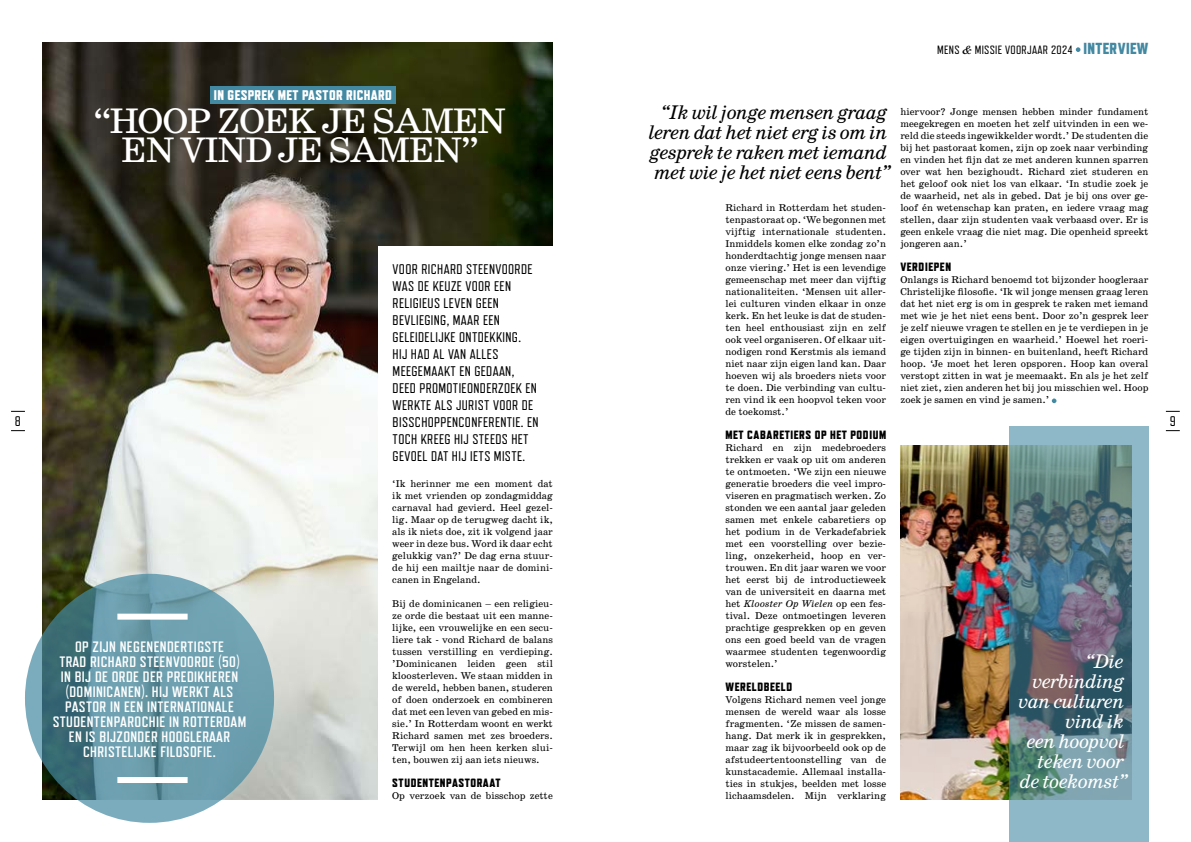
<style>
.page{position:relative;width:1191px;height:842px;background:#fff}
.page>*{position:absolute;margin:0;border:0;box-sizing:border-box;transform-origin:0 0}
.t1{font:36px/29px "School";letter-spacing:-.04em;color:#fff;text-align:center}
.t2{font:italic 20px/20px "School";letter-spacing:-.05em;color:#000;text-align:center}
.t3{font:italic 20px/20px "School";letter-spacing:-.05em;color:#fff;text-align:right}
.t4{font:700 15.1px/15.1px "Refrigerator Deluxe";letter-spacing:.025em;color:#fff;text-align:center}
.t5{font:14px/17px "Refrigerator Deluxe";letter-spacing:.025em;color:#000}
.t6{font:800 14px "Refrigerator Deluxe";letter-spacing:.025em;color:#fff}
.t7{font:800 12px "Refrigerator Deluxe";letter-spacing:.05em;color:#000}
.t8{font:12px "Refrigerator Deluxe";letter-spacing:.025em;color:#000}
.t9{font:10px/12px "School";color:#000;text-align:justify}
.s1{font-family:"School";font-style:italic}
.s2{font-weight:800;font-size:16px;color:#4389a2}
.s3{font-style:italic}
</style>
<div class="page">
<svg style="left:11px;top:430px;width:14px;height:1px"></svg>
<svg style="left:11px;top:411px;width:14px;height:1px"></svg>
<svg style="left:1165px;top:411px;width:14px;height:1px"></svg>
<svg style="left:1165px;top:430px;width:14px;height:1px"></svg>
<img style="left:43px;top:43px;width:510px;height:756px">
<div style="left:210px;top:86px;width:185px;height:17px;background:#4389a2"></div>
<div style="left:378px;top:246px;width:183px;height:568px;background:#fff"></div>
<svg style="left:1075px;top:47px;width:5px;height:5px"></svg>
<svg style="left:1051px;top:398px;width:5px;height:5px"></svg>
<img style="left:900px;top:446px;width:108px;height:353px">
<img style="left:1008px;top:426px;width:140px;height:416px">
<svg style="left:25px;top:574px;width:249px;height:249px;background:#6394a3"></svg>
<div style="left:117px;top:777px;width:71px;height:6px;background:#fff"></div>
<div style="left:117px;top:614px;width:71px;height:6px;background:#fff"></div>
<h3 class="t6" style="left:214px;top:87px;width:179px">IN GESPREK MET PASTOR RICHARD</h3>
<p class="t8" style="left:937px;top:43px;width:213px">MENS <span class="s1">&amp;</span> MISSIE VOORJAAR 2024 <span class="s2">INTERVIEW</span></p>
<h2 class="t2" style="left:648px;top:103px;width:244px">“Ik wil jonge mensen graag leren dat het niet erg is om in gesprek te raken met iemand met wie je het niet eens bent”</h2>
<p class="t9" style="left:725px;top:202px;width:162px">Richard in Rotterdam het studen&shy;tenpastoraat op. ‘We begonnen met vijftig internationale studenten.<br>Inmiddels komen elke zondag zo’n honderdtachtig jonge mensen naar onze viering.’ Het is een levendige gemeenschap met meer dan vijftig nationaliteiten. ‘Mensen uit aller&shy;lei culturen vinden elkaar in onze kerk. En het leuke is dat de studen&shy;ten heel enthousiast zijn en zelf ook veel organiseren. Of elkaar uit&shy;nodigen rond Kerstmis als iemand niet naar zijn eigen land kan. Daar hoeven wij als broeders niets voor te doen. Die verbinding van cultu&shy;ren vind ik een hoopvol teken voor de toekomst.’</p>
<p class="t7" style="left:725px;top:428px;width:162px">MET CABARETIERS OP HET PODIUM</p>
<p class="t9" style="left:725px;top:442px;width:162px">Richard en zijn medebroeders trekken er vaak op uit om anderen te ontmoeten. ‘We zijn een nieuwe generatie broeders die veel impro&shy;viseren en pragmatisch werken. Zo stonden we een aantal jaar geleden samen met enkele cabaretiers op het podium in de Verkadefabriek met een voorstelling over bezie&shy;ling, onzekerheid, hoop en ver&shy;trouwen. En dit jaar waren we voor het eerst bij de introductieweek van de universiteit en daarna met het <span class="s3">Klooster Op Wielen</span> op een fes&shy;tival. Deze ontmoetingen leveren prachtige gesprekken op en geven ons een goed beeld van de vragen waarmee studenten tegenwoordig worstelen.’</p>
<p class="t7" style="left:725px;top:680px;width:68px">WERELDBEELD</p>
<p class="t9" style="left:725px;top:694px;width:162px">Volgens Richard nemen veel jonge mensen de wereld waar als losse fragmenten. ‘Ze missen de samen&shy;hang. Dat merk ik in gesprekken, maar zag ik bijvoorbeeld ook op de afstudeertentoonstelling van de kunstacademie. Allemaal installa&shy;ties in stukjes, beelden met losse lichaamsdelen. Mijn verklaring</p>
<p class="t9" style="left:900px;top:106px;width:250px">hiervoor? Jonge mensen hebben minder fundament meegekregen en moeten het zelf uitvinden in een we&shy;reld die steeds ingewikkelder wordt.’ De studenten die bij het pastoraat komen, zijn op zoek naar verbinding en vinden het fijn dat ze met anderen kunnen sparren over wat hen bezighoudt. Richard ziet studeren en het geloof ook niet los van elkaar. ‘In studie zoek je de waarheid, net als in gebed. Dat je bij ons over ge&shy;loof én wetenschap kan praten, en iedere vraag mag stellen, daar zijn studenten vaak verbaasd over. Er is geen enkele vraag die niet mag. Die openheid spreekt jongeren aan.’</p>
<p class="t7" style="left:900px;top:260px;width:52px">VERDIEPEN</p>
<p class="t9" style="left:900px;top:274px;width:250px">Onlangs is Richard benoemd tot bijzonder hoogleraar Christelijke filosofie. ‘Ik wil jonge mensen graag leren dat het niet erg is om in gesprek te raken met iemand met wie je het niet eens bent. Door zo’n gesprek leer je zelf nieuwe vragen te stellen en je te verdiepen in je eigen overtuigingen en waarheid.’ Hoewel het roeri&shy;ge tijden zijn in binnen- en buitenland, heeft Richard hoop. ‘Je moet het leren opsporen. Hoop kan overal verstopt zitten in wat je meemaakt. En als je het zelf niet ziet, zien anderen het bij jou misschien wel. Hoop zoek je samen en vind je samen.’</p>
<h1 class="t1" style="left:93px;top:107px;width:415px">“HOOP ZOEK JE SAMEN<br>EN VIND JE SAMEN”</h1>
<p class="t5" style="left:392px;top:261px;width:147px">VOOR RICHARD STEENVOORDE<br>WAS DE KEUZE VOOR EEN<br>RELIGIEUS LEVEN GEEN<br>BEVLIEGING, MAAR EEN<br>GELEIDELIJKE ONTDEKKING.<br>HIJ HAD AL VAN ALLES<br>MEEGEMAAKT EN GEDAAN,<br>DEED PROMOTIEONDERZOEK EN<br>WERKTE ALS JURIST VOOR DE<br>BISSCHOPPENCONFERENTIE. EN<br>TOCH KREEG HIJ STEEDS HET<br>GEVOEL DAT HIJ IETS MISTE.</p>
<h3 class="t5" style="left:15px;top:413px;width:8px">8</h3>
<h3 class="t5" style="left:1169px;top:413px;width:8px">9</h3>
<p class="t9" style="left:392px;top:478px;width:162px">‘Ik herinner me een moment dat ik met vrienden op zondagmiddag carnaval had gevierd. Heel gezel&shy;lig. Maar op de terugweg dacht ik, als ik niets doe, zit ik volgend jaar weer in deze bus. Word ik daar echt gelukkig van?’ De dag erna stuur&shy;de hij een mailtje naar de domini&shy;canen in Engeland.</p>
<p class="t9" style="left:392px;top:598px;width:162px">Bij de dominicanen – een religieu&shy;ze orde die bestaat uit een manne&shy;lijke, een vrouwelijke en een secu&shy;liere tak - vond Richard de balans tussen verstilling en verdieping. ’Dominicanen leiden geen stil kloosterleven. We staan midden in de wereld, hebben banen, studeren of doen onderzoek en combineren dat met een leven van gebed en mis&shy;sie.’ In Rotterdam woont en werkt Richard samen met zes broeders.<br>Terwijl om hen heen kerken slui&shy;ten, bouwen zij aan iets nieuws.</p>
<p class="t7" style="left:392px;top:776px;width:110px">STUDENTENPASTORAAT</p>
<p class="t9" style="left:392px;top:790px;width:162px">Op verzoek van de bisschop zette</p>
<h3 class="t4" style="left:53px;top:639px;width:195px">OP ZIJN NEGENENDERTIGSTE<br>TRAD RICHARD STEENVOORDE (50)<br>IN BIJ DE ORDE DER PREDIKHEREN (DOMINICANEN). HIJ WERKT ALS<br>PASTOR IN EEN INTERNATIONALE<br>STUDENTENPAROCHIE IN ROTTERDAM<br>EN IS BIJZONDER HOOGLERAAR<br>CHRISTELIJKE FILOSOFIE.</h3>
<h2 class="t3" style="left:1017px;top:652px;width:111px">“Die verbinding van culturen vind ik<br>een hoopvol teken voor de toekomst”</h2>
</div>
